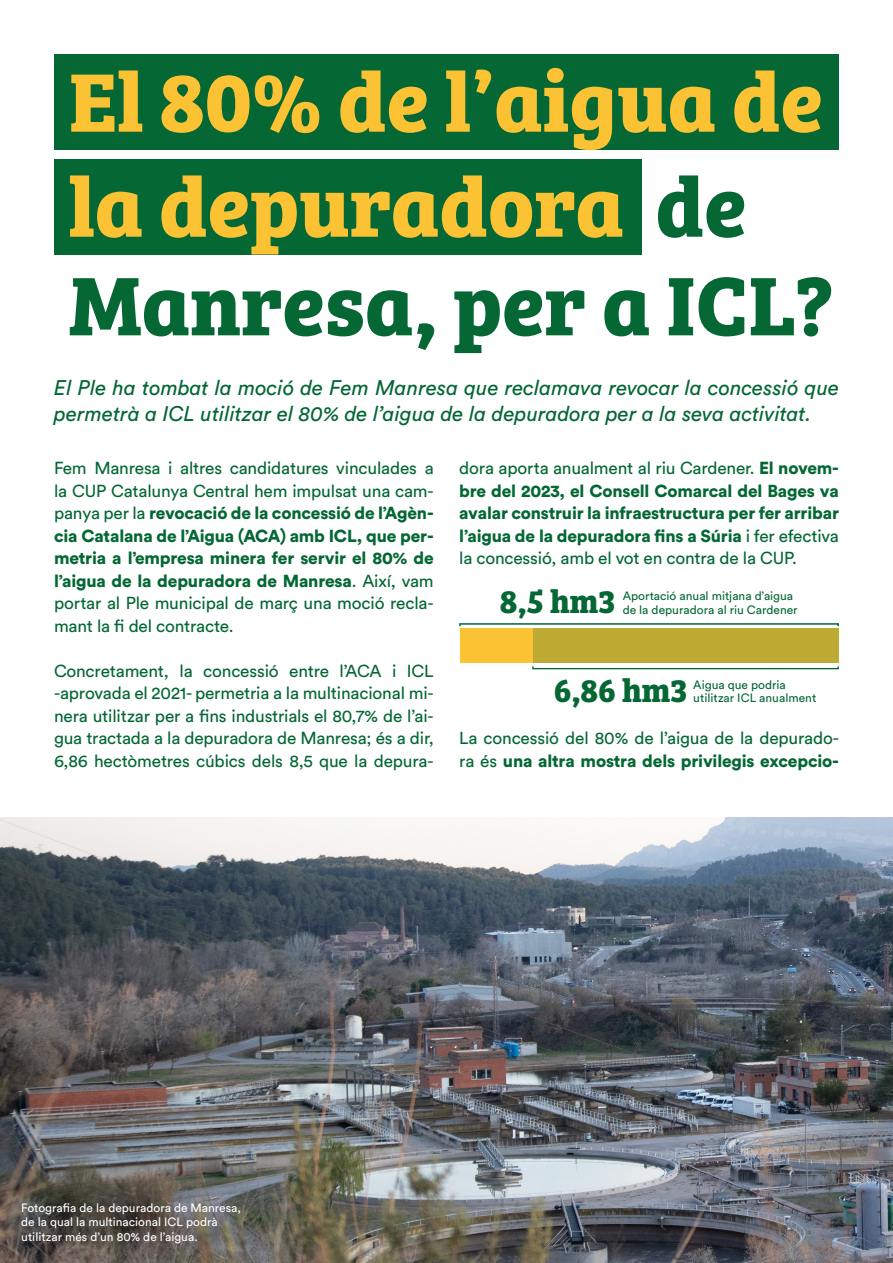
<style>
.page{position:relative;width:893px;height:1263px;background:#fff}
.page>*{position:absolute;margin:0;border:0;box-sizing:border-box;transform-origin:0 0}
.t1{font:700 85.95px/101.9px "Bree Serif";color:#fbc234}
.t2{font:700 33.3px "Bree Serif";color:#046734}
.t3{font:italic 21px/25.2px "Circular Std";color:#046734}
.t4{font:17.25px/22.5px "Circular Std";letter-spacing:-.01em;color:#046734;text-align:justify}
.t5{font:900 17.25px/22.5px "Circular Std";letter-spacing:-.01em;color:#046734;text-align:justify}
.t6{font:12px/14.4px "Circular Std";color:#fff}
.t7{font:12px/13.4px "Circular Std";color:#046734}
.s1{color:#046734}
.s2{font-weight:900}
.s3{font-weight:400}
</style>
<div class="page">
<div style="left:54px;top:54px;width:785px;height:96px;background:#046734"></div>
<div style="left:54px;top:159px;width:587px;height:95px;background:#046734"></div>
<img style="left:0;top:817px;width:893px;height:446px">
<div style="left:460px;top:629px;width:378px;height:34px;background:#fbc234"></div>
<div style="left:532px;top:666px;width:307px;height:3px;border:1px solid #046734"></div>
<div style="left:533px;top:629px;width:305px;height:34px;background:#bdab33"></div>
<div style="left:459px;top:623px;width:380px;height:4px;border:1px solid #046734"></div>
<p class="t1" style="left:69px;top:45px;width:766px">El 80% de l’aigua de la depuradora <span class="s1">de<br>Manresa, per a ICL?</span></p>
<p class="t3" style="left:54px;top:375px;width:786px">El Ple ha tombat la moció de Fem Manresa que reclamava revocar la concessió que permetrà a ICL utilitzar el 80% de l’aigua de la depuradora per a la seva activitat.</p>
<p class="t4" style="left:54px;top:456px;width:381px">Fem Manresa i altres candidatures vinculades a la CUP Catalunya Central hem impulsat una cam&shy;panya per la <span class="s2">revocació de la concessió de l’Agèn&shy;cia Catalana de l’Aigua (ACA) amb ICL, que per&shy;metria a l’empresa minera fer servir el 80% de l’aigua de la depuradora de Manresa</span>. Així, vam portar al Ple municipal de març una moció recla&shy;mant la fi del contracte.</p>
<p class="t4" style="left:54px;top:659px;width:381px">Concretament, la concessió entre l’ACA i ICL -aprovada el 2021- permetria a la multinacional mi&shy;nera utilitzar per a fins industrials el 80,7% de l’ai&shy;gua tractada a la depuradora de Manresa; és a dir, 6,86 hectòmetres cúbics dels 8,5 que la depura-</p>
<p class="t5" style="left:459px;top:456px;width:381px"><span class="s3">dora aporta anualment al riu Cardener.</span> El novem&shy;bre del 2023, el Consell Comarcal del Bages va avalar construir la infraestructura per fer arribar l’aigua de la depuradora fins a Súria <span class="s3">i fer efectiva la concessió, amb el vot en contra de la CUP.</span></p>
<h2 class="t2" style="left:500px;top:576px;width:117px">8,5 hm3</h2>
<p class="t7" style="left:623px;top:589px;width:176px">Aportació anual mitjana d’aigua de la depuradora al riu Cardener</p>
<h2 class="t2" style="left:554px;top:664px;width:135px">6,86 hm3</h2>
<p class="t7" style="left:693px;top:678px;width:124px">Aigua que podria utilitzar ICL anualment</p>
<p class="t4" style="left:459px;top:726px;width:381px">La concessió del 80% de l’aigua de la depurado&shy;ra és <span class="s2">una altra mostra dels privilegis excepcio-</span></p>
<p class="t6" style="left:21px;top:1200px;width:221px">Fotografia de la depuradora de Manresa, de la qual la multinacional ICL podrà utilitzar més d’un 80% de l’aigua.</p>
</div>
